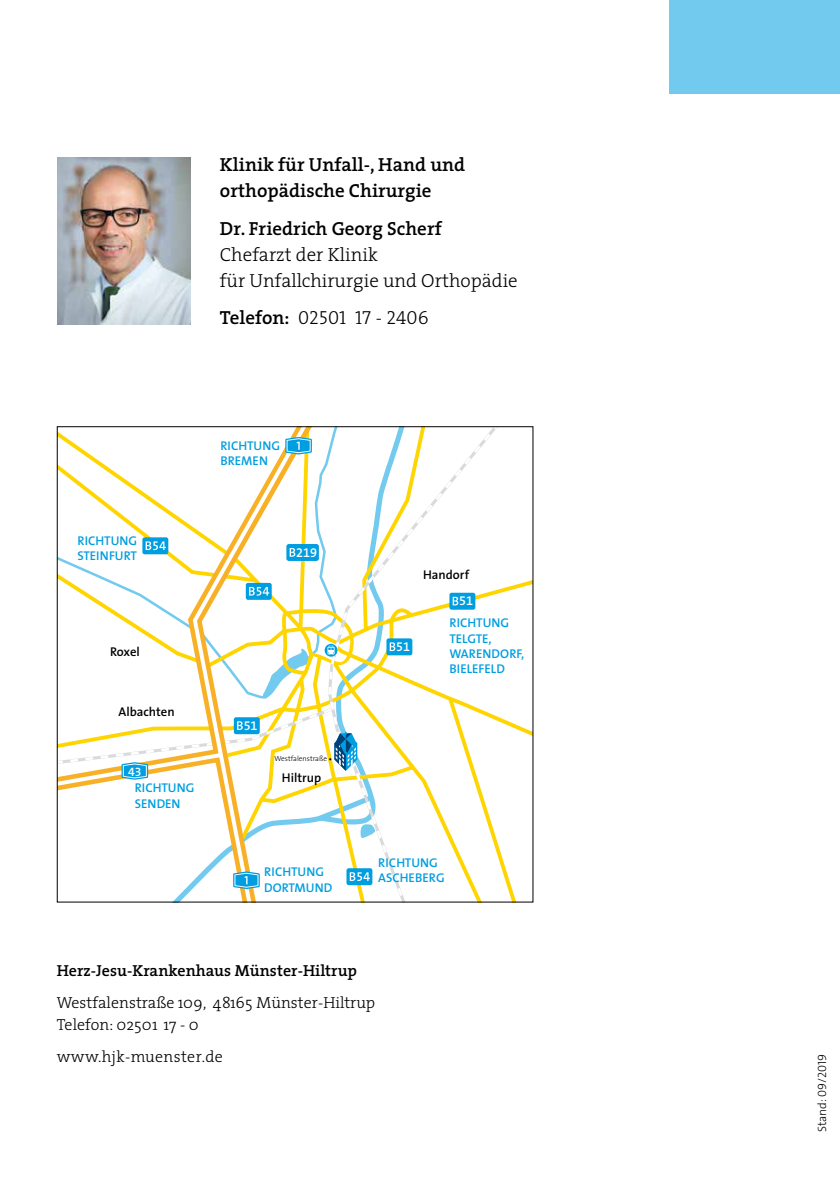
<style>
.page{position:relative;width:840px;height:1191px;background:#fff}
.page>*{position:absolute;margin:0;border:0;box-sizing:border-box;transform-origin:0 0}
.t1{font:600 19px/26px "The Serif";color:#000}
.t2{font:300 19px/26px "The Serif";color:#000}
.t3{font:19px "The Serif Light Caps";letter-spacing:.01em;color:#000}
.t4{font:300 16px/22px "The Serif";color:#000}
.t5{font:600 16px "The Serif";color:#000}
.t6{font:300 16px "The Serif";letter-spacing:.02em;color:#000}
.t7{font:600 12.8px/15.2px "The Sans";color:#009ee0}
.t8{font:600 12.8px "The Sans";color:#000}
.t9{font:12.8px "The Sans Semi Bold Expert";letter-spacing:-.02em;color:#fff}
.t10{font:12.2px "The Sans Semi Bold Expert";color:#fff}
.t11{font:12px "The Sans Light Caps";color:#000}
.t12{font:300 7.4px "The Sans";color:#000}
.s1{font-family:"The Serif";font-weight:600}
.s2{font-family:"The Sans";font-weight:300}
</style>
<div class="page">
<svg style="left:405px;top:428px;width:97px;height:472px"></svg>
<svg style="left:59px;top:432px;width:62px;height:358px"></svg>
<div style="left:386px;top:638px;width:26px;height:17px;background:#009ee0;border-radius:2px"></div>
<div style="left:449px;top:593px;width:26px;height:16px;background:#009ee0;border-radius:2px"></div>
<svg style="left:452px;top:597px;width:6px;height:8px"></svg>
<svg style="left:121px;top:428px;width:284px;height:472px"></svg>
<div style="left:669px;top:0;width:170px;height:94px;background:#72caef"></div>
<img style="left:57px;top:158px;width:133px;height:166px">
<h1 class="t1" style="left:220px;top:151px;width:247px">Klinik für Unfall-, Hand und orthopädische Chirurgie</h1>
<h1 class="t1" style="left:220px;top:215px;width:223px">Dr. Friedrich Georg Scherf</h1>
<h1 class="t2" style="left:220px;top:240px;width:299px">Chefarzt der Klinik<br>für Unfallchirurgie und Orthopädie</h1>
<h1 class="t3" style="left:220px;top:302px;width:210px"><span class="s1">Telefon:</span> 02501 17 - 2406</h1>
<p class="t7" style="left:220px;top:438px;width:61px">RICHTUNG<br>BREMEN</p>
<p class="t7" style="left:77px;top:533px;width:61px">RICHTUNG<br>STEINFURT</p>
<p class="t8" style="left:110px;top:641px;width:31px">Roxel</p>
<p class="t8" style="left:118px;top:700px;width:58px">Albachten</p>
<p class="t10" style="left:128px;top:764px;width:15px">43</p>
<p class="t7" style="left:135px;top:780px;width:61px">RICHTUNG<br>SENDEN</p>
<p class="t9" style="left:296px;top:545px;width:22px">219</p>
<p class="t9" style="left:243px;top:718px;width:15px">51</p>
<p class="t12" style="left:274px;top:752px;width:54px">Westfalenstraße</p>
<p class="t8" style="left:282px;top:767px;width:41px">Hiltrup</p>
<p class="t9" style="left:396px;top:639px;width:15px">51</p>
<p class="t8" style="left:423px;top:563px;width:48px">Handorf</p>
<p class="t9" style="left:459px;top:593px;width:15px">51</p>
<p class="t7" style="left:449px;top:615px;width:76px">RICHTUNG<br>TELGTE,<br>WARENDORF,<br>BIELEFELD</p>
<p class="t7" style="left:264px;top:864px;width:70px">RICHTUNG<br>DORTMUND</p>
<p class="t7" style="left:378px;top:854px;width:68px">RICHTUNG<br>ASCHEBERG</p>
<p class="t5" style="left:57px;top:957px;width:301px">Herz-Jesu-Krankenhaus Münster-Hiltrup</p>
<p class="t4" style="left:57px;top:991px;width:320px">Westfalenstraße 109, 48165 Münster-Hiltrup<br>Telefon: 02501 17 - 0</p>
<p class="t6" style="left:57px;top:1043px;width:168px">www.hjk-muenster.de</p>
<p class="t11" style="left:811px;top:1132px;width:80px;rotate:-90deg"><span class="s2">Stand:</span> 09/2019</p>
</div>
